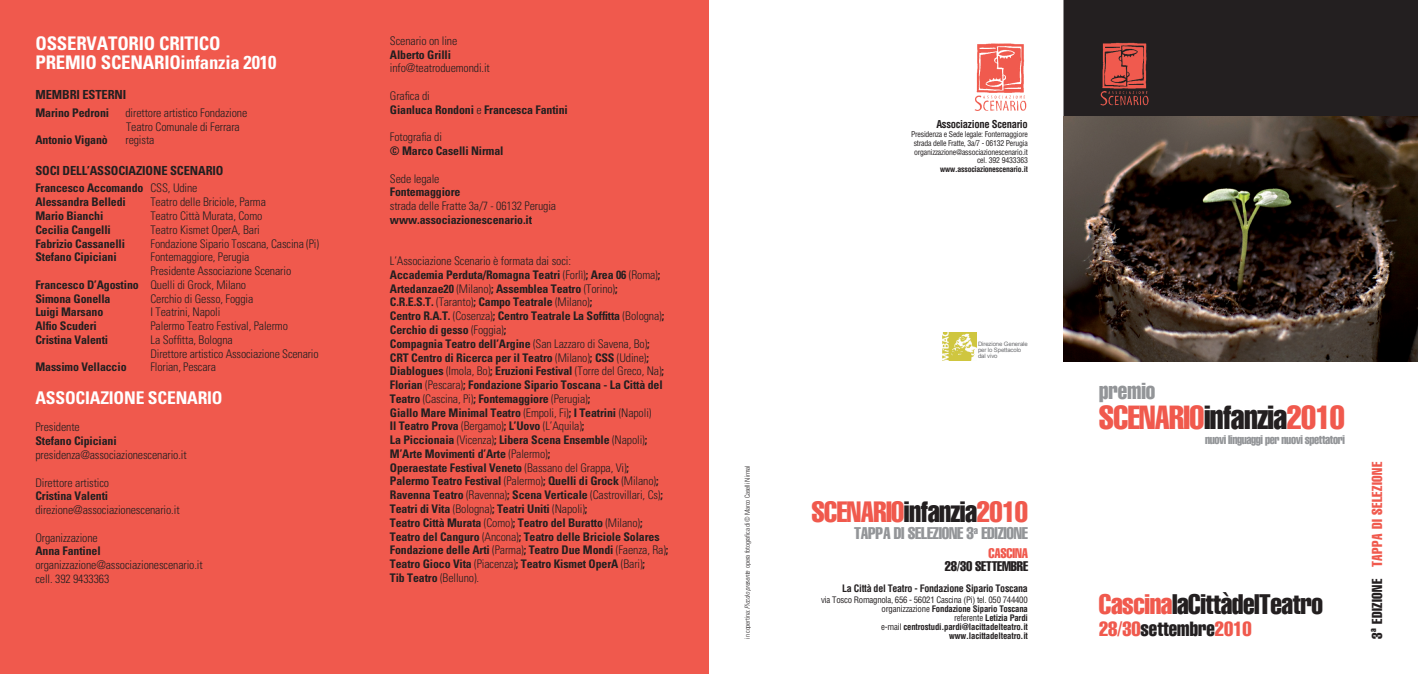
<style>
.page{position:relative;width:1418px;height:674px;background:#fff}
.page>*{position:absolute;margin:0;border:0;box-sizing:border-box;transform-origin:0 0}
.t1{font:extra-condensed 32.5px "Helvetica";letter-spacing:-.02em;color:#f0594d}
.t2{font:extra-condensed 28.62px "Helvetica";letter-spacing:-.02em;color:#f0594d}
.t3{font:extra-condensed 27.5px "Helvetica";letter-spacing:-.02em;color:#231f20}
.t4{font:extra-condensed 22.5px "Helvetica";letter-spacing:-.005em;color:#939598}
.t5{font:extra-condensed 20px "Helvetica";letter-spacing:-.005em;color:#f0594d}
.t6{font:700 condensed 18.75px/18.8px "Univers";letter-spacing:-.01em;color:#fff}
.t7{font:700 condensed 17.5px "Univers";letter-spacing:-.01em;color:#fff}
.t8{font:extra-condensed 16.5px "Helvetica";letter-spacing:-.015em;color:#939598}
.t9{font:extra-condensed 14.12px "Helvetica";letter-spacing:.035em;color:#f0594d}
.t10{font:extra-condensed 13.62px "Helvetica";letter-spacing:-.015em;color:#231f20}
.t11{font:extra-condensed 13.62px "Helvetica";letter-spacing:-.015em;color:#f0594d}
.t12{font:700 condensed 12.5px "Univers";letter-spacing:-.01em;color:#231f20}
.t13{font:extra-condensed 12.12px "Helvetica";letter-spacing:-.035em;color:#939598}
.t14{font:700 condensed 11.88px/13.8px "Univers";letter-spacing:-.01em;color:#231f20}
.t15{font:300 condensed 11.88px/13.8px "Univers";letter-spacing:-.01em;color:#231f20}
.t16{font:700 condensed 10.62px "Helvetica LT Std";letter-spacing:-.03em;color:#231f20}
.t17{font:700 condensed 10px "Helvetica LT Std";letter-spacing:-.03em;color:#231f20}
.t18{font:700 condensed 8.75px/8.8px "Helvetica LT Std";letter-spacing:-.02em;color:#231f20;text-align:right}
.t19{font:condensed 7.75px/8.8px "Helvetica LT Std";letter-spacing:-.03em;color:#231f20;text-align:right}
.t20{font:700 condensed 7.75px "Helvetica LT Std";letter-spacing:-.03em;color:#231f20}
.t21{font:300 condensed 6.88px "Univers";letter-spacing:-.025em;color:#231f20}
.t22{font:6px/5.9px "Arial";letter-spacing:-.02em;color:#6c6d70}
.s1{font-weight:300}
.s2{font-weight:700}
.s3{font-style:italic}
.s4{color:#231f20}
.s5{font-weight:400}
.s6{color:#f0594d}
</style>
<div class="page">
<div style="left:0;top:0;width:708px;height:673px;background:#f0594d"></div>
<div style="left:1063px;top:0;width:354px;height:116px;background:#231f20"></div>
<img style="left:1098px;top:35px;width:52px;height:76px">
<img style="left:974px;top:43px;width:53px;height:68px">
<img style="left:1063px;top:116px;width:354px;height:245px">
<img style="left:942px;top:332px;width:34px;height:28px">
<h3 class="t6" style="left:35px;top:34px;width:242px">OSSERVATORIO CRITICO<br>PREMIO SCENARIOinfanzia 2010</h3>
<p class="t12" style="left:35px;top:87px;width:92px">MEMBRI ESTERNI</p>
<p class="t14" style="left:35px;top:105px;width:75px">Marino Pedroni</p>
<p class="t15" style="left:125px;top:106px;width:123px">direttore artistico Fondazione<br>Teatro Comunale di Ferrara</p>
<p class="t14" style="left:35px;top:133px;width:74px">Antonio Viganò</p>
<p class="t15" style="left:125px;top:133px;width:30px">regista</p>
<p class="t12" style="left:35px;top:163px;width:189px">SOCI DELL’ASSOCIAZIONE SCENARIO</p>
<p class="t14" style="left:35px;top:181px;width:164px">Francesco Accomando <span class="s1">CSS, Udine<br></span>Alessandra Belledi</p>
<p class="t15" style="left:150px;top:195px;width:117px">Teatro delle Briciole, Parma</p>
<p class="t14" style="left:35px;top:208px;width:69px">Mario Bianchi</p>
<p class="t15" style="left:150px;top:209px;width:113px">Teatro Città Murata, Como</p>
<p class="t14" style="left:35px;top:222px;width:77px">Cecilia Cangelli</p>
<p class="t15" style="left:150px;top:222px;width:111px">Teatro Kismet OperA, Bari</p>
<p class="t14" style="left:35px;top:236px;width:91px">Fabrizio Cassanelli</p>
<p class="t15" style="left:150px;top:236px;width:170px">Fondazione Sipario Toscana, Cascina (Pi)</p>
<p class="t14" style="left:35px;top:250px;width:83px">Stefano Cipiciani</p>
<p class="t15" style="left:150px;top:250px;width:101px">Fontemaggiore, Perugia</p>
<p class="t15" style="left:150px;top:264px;width:142px">Presidente Associazione Scenario</p>
<p class="t15" style="left:35px;top:277px;width:212px"><span class="s2">Francesco D’Agostino</span> Quelli di Grock, Milano</p>
<p class="t14" style="left:35px;top:291px;width:76px">Simona Gonella</p>
<p class="t15" style="left:150px;top:291px;width:104px">Cerchio di Gesso, Foggia</p>
<p class="t14" style="left:35px;top:305px;width:69px">Luigi Marsano</p>
<p class="t15" style="left:150px;top:305px;width:71px">I Teatrini, Napoli</p>
<p class="t14" style="left:35px;top:318px;width:63px">Alfio Scuderi</p>
<p class="t15" style="left:150px;top:319px;width:139px">Palermo Teatro Festival, Palermo</p>
<p class="t14" style="left:35px;top:332px;width:74px">Cristina Valenti</p>
<p class="t15" style="left:150px;top:332px;width:170px">La Soffitta, Bologna<br>Direttore artistico Associazione Scenario</p>
<p class="t14" style="left:35px;top:360px;width:93px">Massimo Vellaccio</p>
<p class="t15" style="left:150px;top:360px;width:67px">Florian, Pescara</p>
<h3 class="t7" style="left:35px;top:387px;width:189px">ASSOCIAZIONE SCENARIO</h3>
<p class="t15" style="left:35px;top:420px;width:46px">Presidente</p>
<p class="t14" style="left:35px;top:433px;width:83px">Stefano Cipiciani</p>
<p class="t15" style="left:35px;top:447px;width:153px">presidenza@associazionescenario.it</p>
<p class="t15" style="left:35px;top:475px;width:75px">Direttore artistico</p>
<p class="t14" style="left:35px;top:488px;width:74px">Cristina Valenti</p>
<p class="t15" style="left:35px;top:502px;width:146px">direzione@associazionescenario.it</p>
<p class="t15" style="left:35px;top:530px;width:64px">Organizzazione</p>
<p class="t14" style="left:35px;top:543px;width:67px">Anna Fantinel</p>
<p class="t15" style="left:35px;top:557px;width:169px">organizzazione@associazionescenario.it cell. 392 9433363</p>
<p class="t15" style="left:390px;top:34px;width:69px">Scenario on line</p>
<p class="t14" style="left:390px;top:47px;width:63px">Alberto Grilli</p>
<p class="t15" style="left:390px;top:61px;width:101px">info@teatroduemondi.it</p>
<p class="t14" style="left:390px;top:89px;width:179px"><span class="s1">Grafica di<br></span>Gianluca Rondoni <span class="s1">e</span> Francesca Fantini</p>
<p class="t15" style="left:390px;top:130px;width:54px">Fotografia di</p>
<p class="t14" style="left:390px;top:144px;width:115px">© Marco Caselli Nirmal</p>
<p class="t15" style="left:390px;top:171px;width:51px">Sede legale</p>
<p class="t14" style="left:390px;top:185px;width:72px">Fontemaggiore</p>
<p class="t15" style="left:390px;top:199px;width:168px">strada delle Fratte 3a/7 - 06132 Perugia</p>
<p class="t14" style="left:390px;top:212px;width:144px">www.associazionescenario.it</p>
<p class="t14" style="left:390px;top:254px;width:280px"><span class="s1">L’Associazione Scenario è formata dai soci:<br></span>Accademia Perduta/Romagna Teatri <span class="s1">(Forlì)</span>; Area 06 <span class="s1">(Roma)</span>; Artedanzae20 <span class="s1">(Milano)</span>; Assemblea Teatro <span class="s1">(Torino)</span>;<br>C.R.E.S.T. <span class="s1">(Taranto)</span>; Campo Teatrale <span class="s1">(Milano)</span>;<br>Centro R.A.T. <span class="s1">(Cosenza)</span>; Centro Teatrale La Soffitta <span class="s1">(Bologna)</span>; Cerchio di gesso <span class="s1">(Foggia)</span>;<br>Compagnia Teatro dell’Argine <span class="s1">(San Lazzaro di Savena, Bo)</span>; CRT Centro di Ricerca per il Teatro <span class="s1">(Milano)</span>; CSS <span class="s1">(Udine)</span>; Diablogues <span class="s1">(Imola, Bo)</span>; Eruzioni Festival <span class="s1">(Torre del Greco, Na)</span>; Florian <span class="s1">(Pescara)</span>; Fondazione Sipario Toscana - La Città del Teatro <span class="s1">(Cascina, Pi)</span>; Fontemaggiore <span class="s1">(Perugia)</span>;<br>Giallo Mare Minimal Teatro <span class="s1">(Empoli, Fi)</span>; I Teatrini <span class="s1">(Napoli)<br></span>Il Teatro Prova <span class="s1">(Bergamo)</span>; L’Uovo <span class="s1">(L’Aquila)</span>;<br>La Piccionaia <span class="s1">(Vicenza)</span>; Libera Scena Ensemble <span class="s1">(Napoli)</span>; M’Arte Movimenti d’Arte <span class="s1">(Palermo)</span>;<br>Operaestate Festival Veneto <span class="s1">(Bassano del Grappa, Vi)</span>; Palermo Teatro Festival <span class="s1">(Palermo)</span>; Quelli di Grock <span class="s1">(Milano)</span>; Ravenna Teatro <span class="s1">(Ravenna)</span>; Scena Verticale <span class="s1">(Castrovillari, Cs)</span>; Teatri di Vita <span class="s1">(Bologna)</span>; Teatri Uniti <span class="s1">(Napoli)</span>;<br>Teatro Città Murata <span class="s1">(Como)</span>; Teatro del Buratto <span class="s1">(Milano)</span>; Teatro del Canguro <span class="s1">(Ancona)</span>; Teatro delle Briciole Solares Fondazione delle Arti <span class="s1">(Parma)</span>; Teatro Due Mondi <span class="s1">(Faenza, Ra)</span>; Teatro Gioco Vita <span class="s1">(Piacenza)</span>; Teatro Kismet OperA <span class="s1">(Bari)</span>;<br>Tib Teatro <span class="s1">(Belluno).</span></p>
<p class="t16" style="left:936px;top:118px;width:93px">Associazione Scenario</p>
<p class="t19" style="left:911px;top:130px;width:118px">Presidenza e Sede legale: Fontemaggiore strada delle Fratte, 3a/7 - 06132 Perugia organizzazione@associazionescenario.it cel. 392 9433363</p>
<p class="t20" style="left:940px;top:164px;width:89px">www.associazionescenario.it</p>
<p class="t21" style="left:743px;top:638px;width:174px;rotate:-90deg">in copertina: <span class="s3">Piccolo presente</span> opera fotografica di © Marco Caselli Nirmal</p>
<p class="t22" style="left:978px;top:341px;width:51px">Direzione Generale per lo Spettacolo dal vivo</p>
<h2 class="t2" style="left:811px;top:495px;width:218px">SCENARIO<span class="s4">infanzia</span>2010</h2>
<h3 class="t8" style="left:854px;top:523px;width:175px">TAPPA DI SELEZIONE 3<sup>a</sup> EDIZIONE</h3>
<p class="t11" style="left:988px;top:545px;width:41px">CASCINA</p>
<p class="t10" style="left:944px;top:558px;width:85px">28/30 SETTEMBRE</p>
<p class="t17" style="left:842px;top:582px;width:187px">La Città del Teatro - Fondazione Sipario Toscana</p>
<p class="t18" style="left:821px;top:595px;width:208px"><span class="s5">via Tosco Romagnola, 656 - 56021 Cascina (Pi) tel. 050 744400 organizzazione</span> Fondazione Sipario Toscana<br><span class="s5">referente</span> Letizia Pardi<br><span class="s5">e-mail</span> centrostudi.pardi@lacittadelteatro.it www.lacittadelteatro.it</p>
<h3 class="t4" style="left:1099px;top:379px;width:58px">premio</h3>
<h1 class="t1" style="left:1098px;top:399px;width:247px">SCENARIO<span class="s4">infanzia</span>2010</h1>
<p class="t13" style="left:1204px;top:432px;width:141px">nuovi linguaggi per nuovi spettatori</p>
<h3 class="t3" style="left:1098px;top:588px;width:226px"><span class="s6">Cascina</span>laCittàdelTeatro</h3>
<h3 class="t5" style="left:1099px;top:617px;width:154px">28/30<span class="s4">settembre</span>2010</h3>
<p class="t9" style="left:1369px;top:638px;width:178px;rotate:-90deg"><span class="s4">3</span><sup>a</sup> <span class="s4">EDIZIONE</span> TAPPA DI SELEZIONE</p>
</div>
